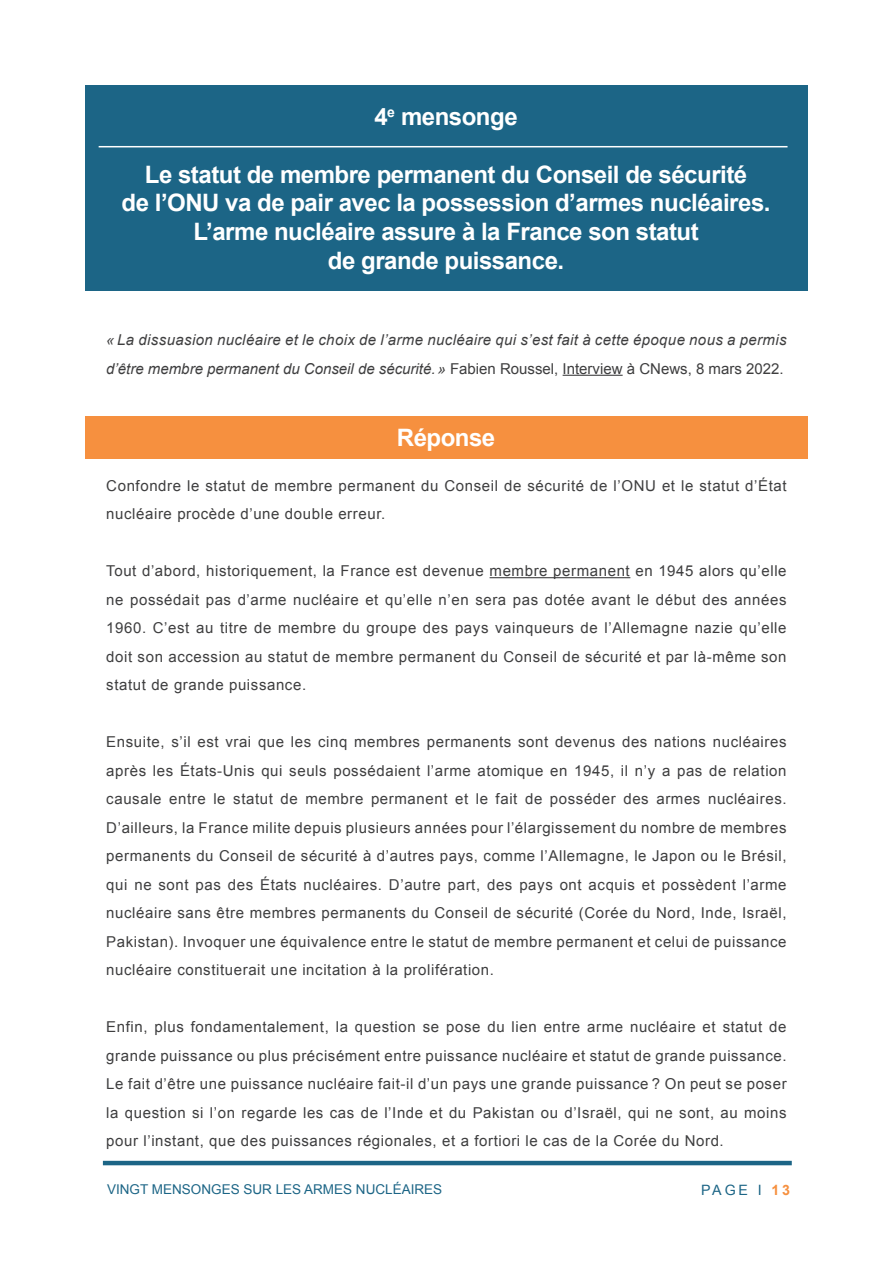
<style>
.page{position:relative;width:893px;height:1263px;background:#fff}
.page>*{position:absolute;margin:0;border:0;box-sizing:border-box;transform-origin:0 0}
.t1{font:700 24px/28.8px "Arial";letter-spacing:-.02em;color:#fff;text-align:center}
.t2{font:15px/28.5px "Arial";letter-spacing:.04em;color:#3e3e3f;text-align:justify}
.t3{font:italic 15px/28.5px "Arial";letter-spacing:.025em;color:#3e3e3f}
.t4{font:14.25px "Arial";color:#1c6586}
.t5{font:13.5px "Arial";color:#1c6586}
.s1{font-style:normal}
.s2{font-weight:700;color:#f6903f}
</style>
<div class="page">
<hr style="left:103px;top:1161px;width:689px;height:4px;background:#1c6586">
<div style="left:85px;top:85px;width:723px;height:206px;background:#1c6586"></div>
<hr style="left:490px;top:577px;width:140px;height:1px;background:#3e3e3f">
<hr style="left:563px;top:375px;width:60px;height:1px;background:#3e3e3f">
<hr style="left:99px;top:146px;width:688px;height:1px;background:#fff">
<div style="left:85px;top:416px;width:723px;height:42px;background:#f6903f"></div>
<p class="t1" style="left:374px;top:103px;width:145px">4<sup>e</sup> mensonge</p>
<p class="t1" style="left:122px;top:160px;width:650px">Le statut de membre permanent du Conseil de sécurité<br>de l’ONU va de pair avec la possession d’armes nucléaires.<br>L’arme nucléaire assure à la France son statut<br>de grande puissance.</p>
<p class="t3" style="left:106px;top:326px;width:682px">« La dissuasion nucléaire et le choix de l’arme nucléaire qui s’est fait à cette époque nous a permis d’être membre permanent du Conseil de sécurité.» <span class="s1">Fabien Roussel, Interview à CNews, 8 mars 2022.</span></p>
<p class="t1" style="left:397px;top:424px;width:100px">Réponse</p>
<p class="t2" style="left:106px;top:471px;width:682px">Confondre le statut de membre permanent du Conseil de sécurité de l’ONU et le statut d’État nucléaire procède d’une double erreur.</p>
<p class="t2" style="left:106px;top:557px;width:682px">Tout d’abord, historiquement, la France est devenue membre permanent en 1945 alors qu’elle ne possédait pas d’arme nucléaire et qu’elle n’en sera pas dotée avant le début des années 1960. C’est au titre de membre du groupe des pays vainqueurs de l’Allemagne nazie qu’elle doit son accession au statut de membre permanent du Conseil de sécurité et par là-même son statut de grande puissance.</p>
<p class="t2" style="left:106px;top:728px;width:682px">Ensuite, s’il est vrai que les cinq membres permanents sont devenus des nations nucléaires après les États-Unis qui seuls possédaient l’arme atomique en 1945, il n’y a pas de relation causale entre le statut de membre permanent et le fait de posséder des armes nucléaires.<br>D’ailleurs, la France milite depuis plusieurs années pour l’élargissement du nombre de membres permanents du Conseil de sécurité à d’autres pays, comme l’Allemagne, le Japon ou le Brésil, qui ne sont pas des États nucléaires. D’autre part, des pays ont acquis et possèdent l’arme nucléaire sans être membres permanents du Conseil de sécurité (Corée du Nord, Inde, Israël, Pakistan). Invoquer une équivalence entre le statut de membre permanent et celui de puissance nucléaire constituerait une incitation à la prolifération.</p>
<p class="t2" style="left:106px;top:1013px;width:682px">Enfin, plus fondamentalement, la question se pose du lien entre arme nucléaire et statut de grande puissance ou plus précisément entre puissance nucléaire et statut de grande puissance.<br>Le fait d’être une puissance nucléaire fait-il d’un pays une grande puissance ? On peut se poser la question si l’on regarde les cas de l’Inde et du Pakistan ou d’Israël, qui ne sont, au moins pour l’instant, que des puissances régionales, et a fortiori le cas de la Corée du Nord.</p>
<p class="t5" style="left:107px;top:1180px;width:337px">VINGT MENSONGES SUR LES ARMES NUCLÉAIRES</p>
<p class="t4" style="left:701px;top:1180px;width:91px">PAGE I <span class="s2">13</span></p>
</div>
